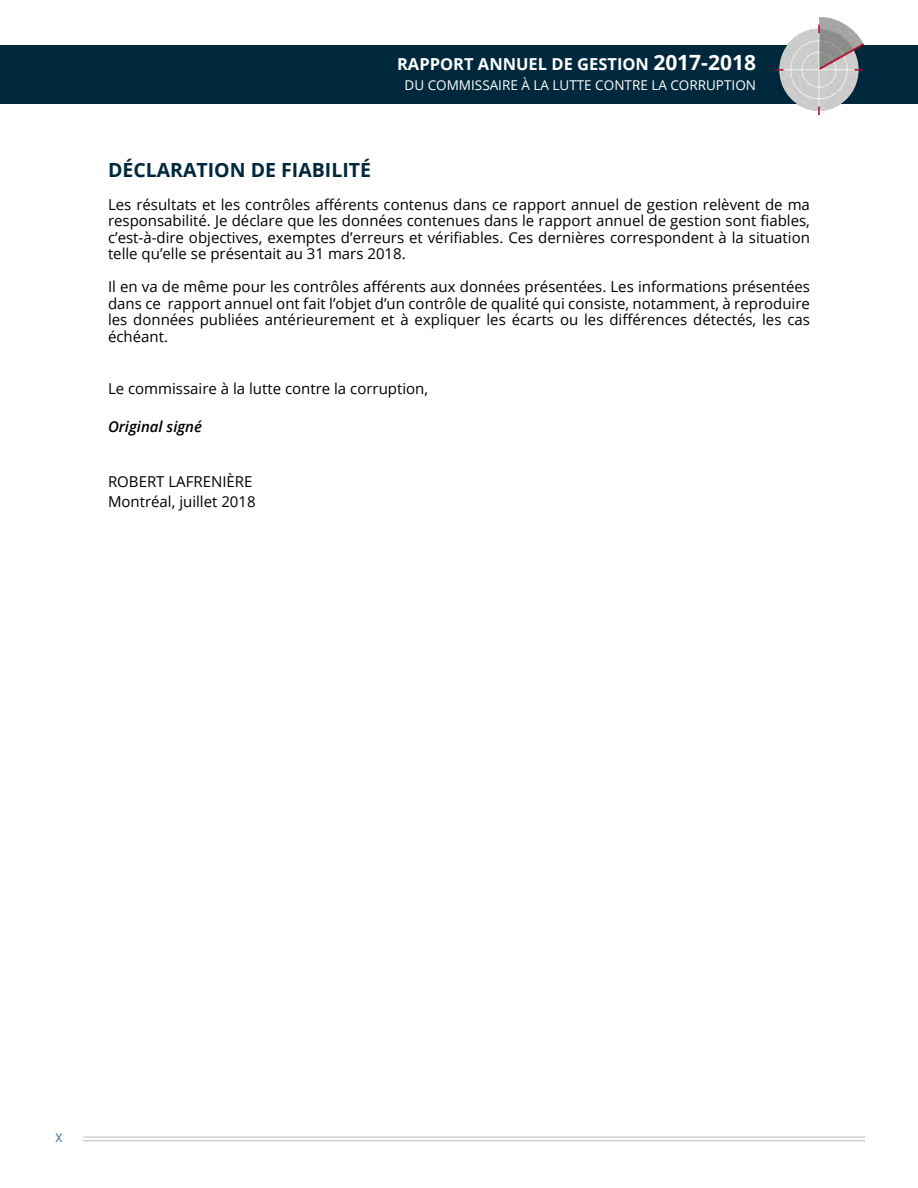
<style>
.page{position:relative;width:918px;height:1188px;background:#fff}
.page>*{position:absolute;margin:0;border:0;box-sizing:border-box;transform-origin:0 0}
.t1{font:700 19.5px "Open Sans";color:#00283c}
.t2{font:700 16.5px "Open Sans";color:#fff}
.t3{font:15px/16.5px "Open Sans";color:#000;text-align:justify}
.t4{font:italic 600 15px "Open Sans";color:#000}
.t5{font:13.5px "Open Sans";color:#fff}
.t6{font:12px "Roboto";color:#4d7da7}
.s1{font-size:21px}
</style>
<div class="page">
<div style="left:0;top:45px;width:918px;height:59px;background:#00283c"></div>
<img style="left:775px;top:17px;width:89px;height:97px">
<hr style="left:83px;top:1137px;width:782px;height:1px;background:#bcbec0">
<hr style="left:83px;top:1140px;width:782px;height:1px;background:#bcbec0">
<p class="t2" style="left:397px;top:52px;width:360px">RAPPORT ANNUEL DE GESTION <span class="s1">2017-2018</span></p>
<p class="t5" style="left:405px;top:75px;width:353px">DU COMMISSAIRE À LA LUTTE CONTRE LA CORRUPTION</p>
<h1 class="t1" style="left:108px;top:156px;width:265px">DÉCLARATION DE FIABILITÉ</h1>
<p class="t3" style="left:108px;top:196px;width:704px">Les résultats et les contrôles afférents contenus dans ce rapport annuel de gestion relèvent de ma responsabilité. Je déclare que les données contenues dans le rapport annuel de gestion sont fiables, c’est-à-dire objectives, exemptes d’erreurs et vérifiables. Ces dernières correspondent à la situation telle qu’elle se présentait au 31 mars 2018.</p>
<p class="t3" style="left:108px;top:278px;width:703px">Il en va de même pour les contrôles afférents aux données présentées. Les informations présentées dans ce rapport annuel ont fait l’objet d’un contrôle de qualité qui consiste, notamment, à reproduire les données publiées antérieurement et à expliquer les écarts ou les différences détectés, les cas échéant.</p>
<p class="t3" style="left:108px;top:380px;width:322px">Le commissaire à la lutte contre la corruption,</p>
<p class="t4" style="left:108px;top:416px;width:96px">Original signé</p>
<p class="t3" style="left:108px;top:472px;width:149px;line-height:19.5px">ROBERT LAFRENIÈRE<br>Montréal, juillet 2018</p>
<p class="t6" style="left:55px;top:1130px;width:9px">X</p>
</div>
